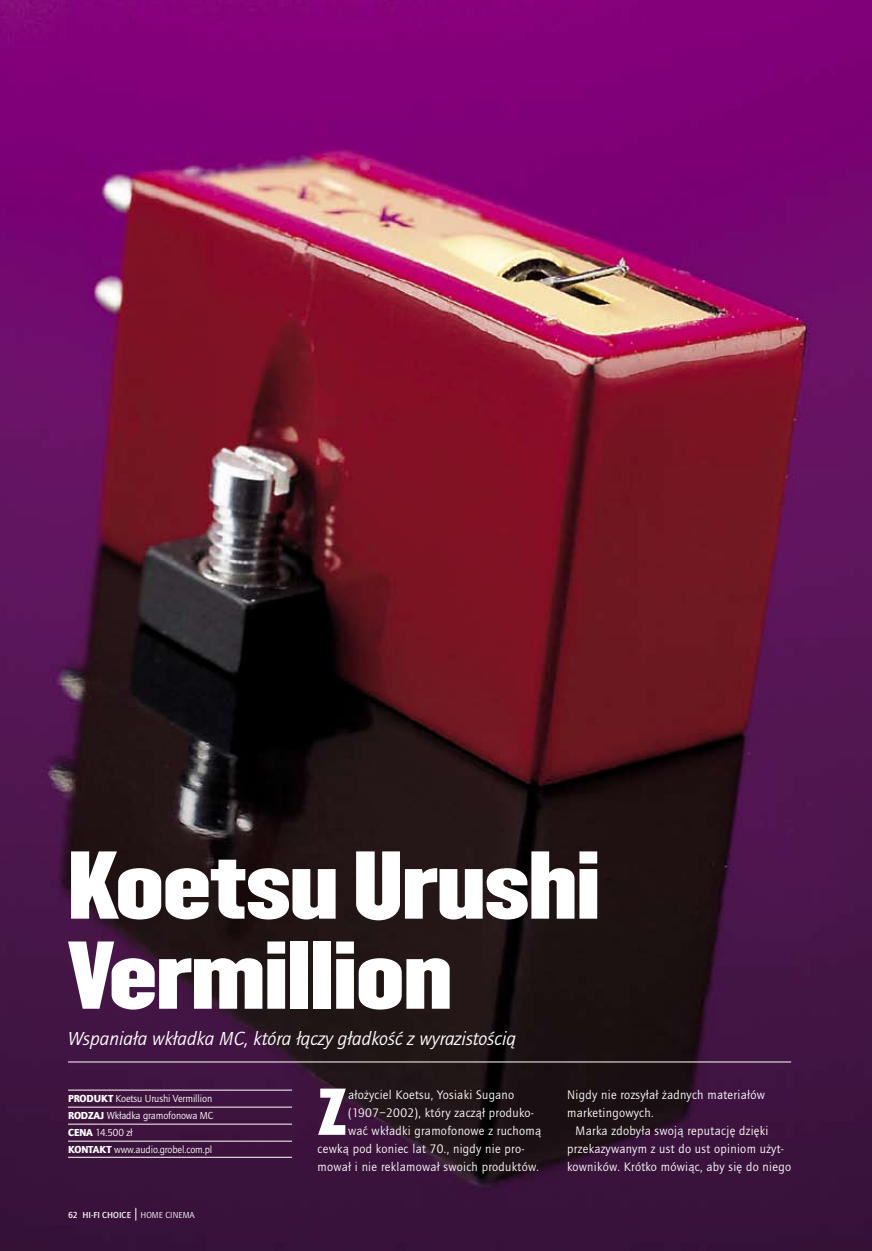
<style>
.page{position:relative;width:872px;height:1251px;background:#fff}
.page>*{position:absolute;margin:0;border:0;box-sizing:border-box;transform-origin:0 0}
.t1{font:84px/90px "Champion Pl HTF Middleweight";letter-spacing:-.01em;color:#fff}
.t2{font:57.75px "Champion Pl HTF Middleweight";color:#fff}
.t3{font:italic 19.5px "Quay Sans CEEF";color:#fff}
.t4{font:12.75px/18px "Quay Sans CEEF";letter-spacing:.025em;color:#fff}
.t5{font:10.5px/17px "Quay Sans CEEF";letter-spacing:-.01em;color:#fff}
.t6{font:500 9px "Quay Sans CEEF";color:#fff}
.s1{font-weight:900}
.s2{font-weight:400}
</style>
<div class="page">
<img style="left:0;top:0;width:872px;height:1250px">
<hr style="left:68px;top:1061px;width:723px;height:1px;background:#fff">
<svg style="left:136px;top:1207px;width:1px;height:13px"></svg>
<hr style="left:68px;top:1089px;width:224px;height:1px;background:#fff">
<hr style="left:68px;top:1106px;width:224px;height:1px;background:#fff">
<hr style="left:68px;top:1123px;width:224px;height:1px;background:#fff">
<hr style="left:68px;top:1140px;width:224px;height:1px;background:#fff">
<hr style="left:68px;top:1156px;width:224px;height:1px;background:#fff">
<h1 class="t1" style="left:68px;top:845px;width:533px">Koetsu Urushi<br>Vermillion</h1>
<h3 class="t3" style="left:68px;top:1027px;width:449px">Wspaniała wkładka MC, która łączy gładkość z wyrazistością</h3>
<h2 class="t2" style="left:317px;top:1074px;width:31px">Z</h2>
<p class="t4" style="left:348px;top:1085px;width:168px">ałożyciel Koetsu, Yosiaki Sugano</p>
<p class="t4" style="left:567px;top:1085px;width:199px">Nigdy nie rozsyłał żadnych materiałów marketingowych.</p>
<p class="t4" style="left:567px;top:1121px;width:225px;text-indent:9px">Marka zdobyła swoją reputację dzięki przekazywanym z ust do ust opiniom użyt&shy;kowników. Krótko mówiąc, aby się do niego</p>
<p class="t5" style="left:68px;top:1089px;width:147px"><span class="s1">PRODUKT</span> Koetsu Urushi Vermillion<br><span class="s1">RODZAJ</span> Wkładka gramofonowa MC<br><span class="s1">CENA</span> 14.500 zł<br><span class="s1">KONTAKT</span> www.audio.grobel.com.pl</p>
<p class="t4" style="left:348px;top:1103px;width:187px">(1907–2002), który zaczął produko-</p>
<p class="t4" style="left:348px;top:1121px;width:195px">wać wkładki gramofonowe z ruchomą</p>
<p class="t4" style="left:317px;top:1139px;width:208px">cewką pod koniec lat 70., nigdy nie pro-</p>
<p class="t4" style="left:317px;top:1157px;width:223px">mował i nie reklamował swoich produktów.</p>
<p class="t6" style="left:68px;top:1208px;width:128px">62 HI-FI CHOICE <span class="s2">HOME CINEMA</span></p>
</div>
